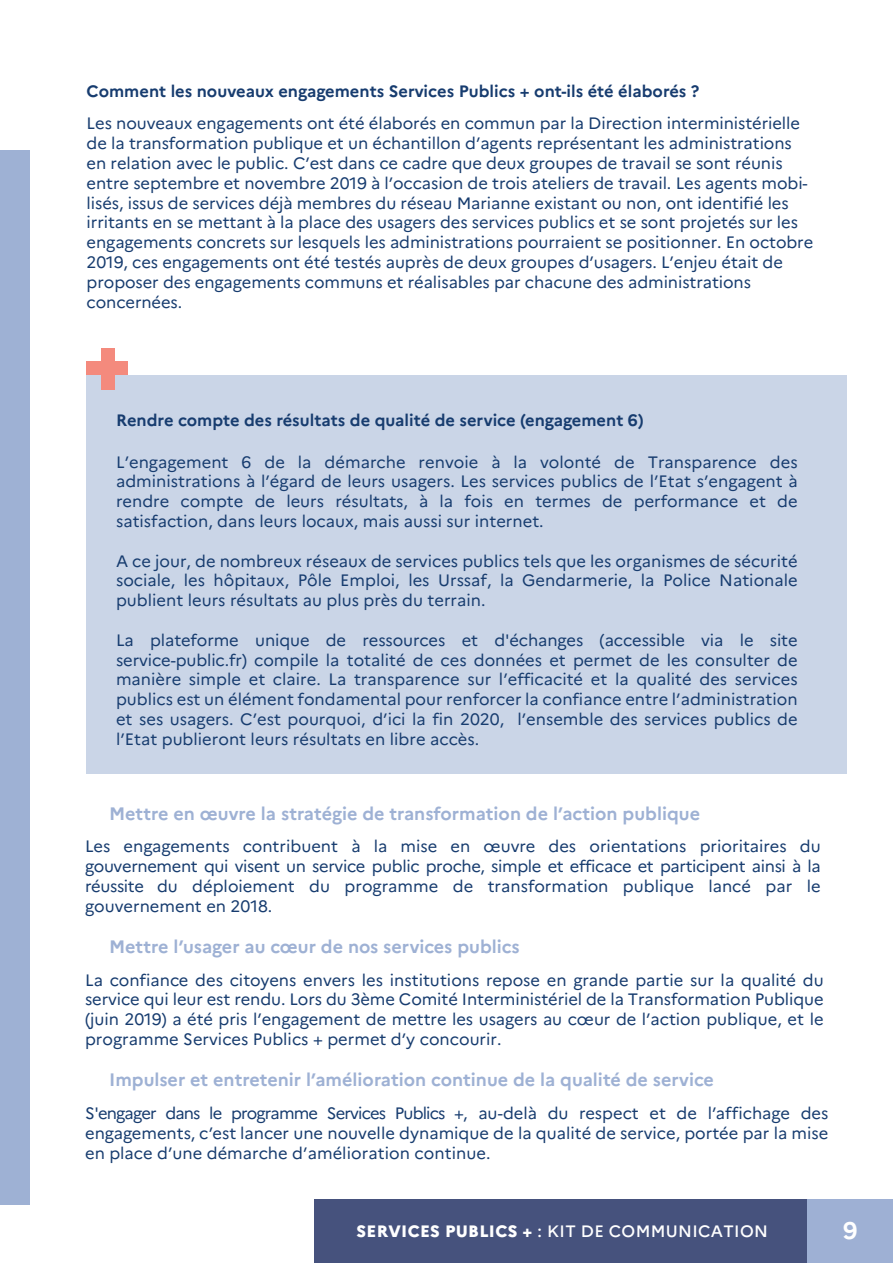
<style>
.page{position:relative;width:893px;height:1263px;background:#fff}
.page>*{position:absolute;margin:0;border:0;box-sizing:border-box;transform-origin:0 0}
.t1{font:700 24px "Marianne";color:#fff}
.t2{font:700 18px "Marianne";color:#9eb1d4}
.t3{font:16.5px/19.8px "Marianne";letter-spacing:-.005em;color:#173c6f;text-align:justify}
.t4{font:700 16.5px "Marianne";color:#173c6f}
.t5{font:500 16.5px "Marianne";letter-spacing:.02em;color:#fff}
.s1{font-weight:800}
</style>
<div class="page">
<div style="left:86px;top:376px;width:760px;height:398px;background:#cad5e7"></div>
<div style="left:314px;top:1199px;width:494px;height:64px;background:#46527d"></div>
<div style="left:808px;top:1199px;width:85px;height:64px;background:#9eb0d4"></div>
<div style="left:0;top:150px;width:30px;height:1054px;background:#9eb1d4"></div>
<div style="left:87px;top:362px;width:41px;height:13px;background:#f48a7d"></div>
<div style="left:101px;top:348px;width:13px;height:42px;background:#f48a7d"></div>
<p class="t4" style="left:87px;top:81px;width:614px">Comment les nouveaux engagements Services Publics + ont-ils été élaborés ?</p>
<p class="t3" style="left:87px;top:114px;width:728px;text-align:left">Les nouveaux engagements ont été élaborés en commun par la Direction interministérielle de la transformation publique et un échantillon d’agents représentant les administrations en relation avec le public. C’est dans ce cadre que deux groupes de travail se sont réunis entre septembre et novembre 2019 à l’occasion de trois ateliers de travail. Les agents mobi&shy;lisés, issus de services déjà membres du réseau Marianne existant ou non, ont identifié les irritants en se mettant à la place des usagers des services publics et se sont projetés sur les engagements concrets sur lesquels les administrations pourraient se positionner. En octobre 2019, ces engagements ont été testés auprès de deux groupes d’usagers. L’enjeu était de proposer des engagements communs et réalisables par chacune des administrations concernées.</p>
<p class="t4" style="left:116px;top:410px;width:529px">Rendre compte des résultats de qualité de service (engagement 6)</p>
<p class="t3" style="left:116px;top:452px;width:683px">L’engagement 6 de la démarche renvoie à la volonté de Transparence des administrations à l’égard de leurs usagers. Les services publics de l’Etat s’engagent à rendre compte de leurs résultats, à la fois en termes de performance et de satisfaction, dans leurs locaux, mais aussi sur internet.</p>
<p class="t3" style="left:116px;top:551px;width:683px">A ce jour, de nombreux réseaux de services publics tels que les organismes de sécurité sociale, les hôpitaux, Pôle Emploi, les Urssaf, la Gendarmerie, la Police Nationale publient leurs résultats au plus près du terrain.</p>
<p class="t3" style="left:116px;top:630px;width:683px">La plateforme unique de ressources et d'échanges (accessible via le site service-public.fr) compile la totalité de ces données et permet de les consulter de manière simple et claire. La transparence sur l’efficacité et la qualité des services publics est un élément fondamental pour renforcer la confiance entre l’administration et ses usagers. C’est pourquoi, d’ici la fin 2020, l’ensemble des services publics de l’Etat publieront leurs résultats en libre accès.</p>
<p class="t2" style="left:109px;top:802px;width:593px">Mettre en œuvre la stratégie de transformation de l’action publique</p>
<p class="t3" style="left:85px;top:836px;width:737px">Les engagements contribuent à la mise en œuvre des orientations prioritaires du gouvernement qui visent un service public proche, simple et efficace et participent ainsi à la réussite du déploiement du programme de transformation publique lancé par le gouvernement en 2018.</p>
<p class="t2" style="left:109px;top:936px;width:412px">Mettre l’usager au cœur de nos services publics</p>
<p class="t3" style="left:85px;top:970px;width:740px">La confiance des citoyens envers les institutions repose en grande partie sur la qualité du service qui leur est rendu. Lors du 3ème Comité Interministériel de la Transformation Publique (juin 2019) a été pris l’engagement de mettre les usagers au cœur de l’action publique, et le programme Services Publics + permet d’y concourir.</p>
<p class="t2" style="left:109px;top:1069px;width:606px">Impulser et entretenir l’amélioration continue de la qualité de service</p>
<p class="t3" style="left:85px;top:1103px;width:745px">S'engager dans le programme Services Publics +, au-delà du respect et de l’affichage des engagements, c’est lancer une nouvelle dynamique de la qualité de service, portée par la mise en place d’une démarche d’amélioration continue.</p>
<p class="t5" style="left:357px;top:1221px;width:413px"><span class="s1">SERVICES PUBLICS +</span> : KIT DE COMMUNICATION</p>
<h1 class="t1" style="left:843px;top:1216px;width:16px">9</h1>
</div>
